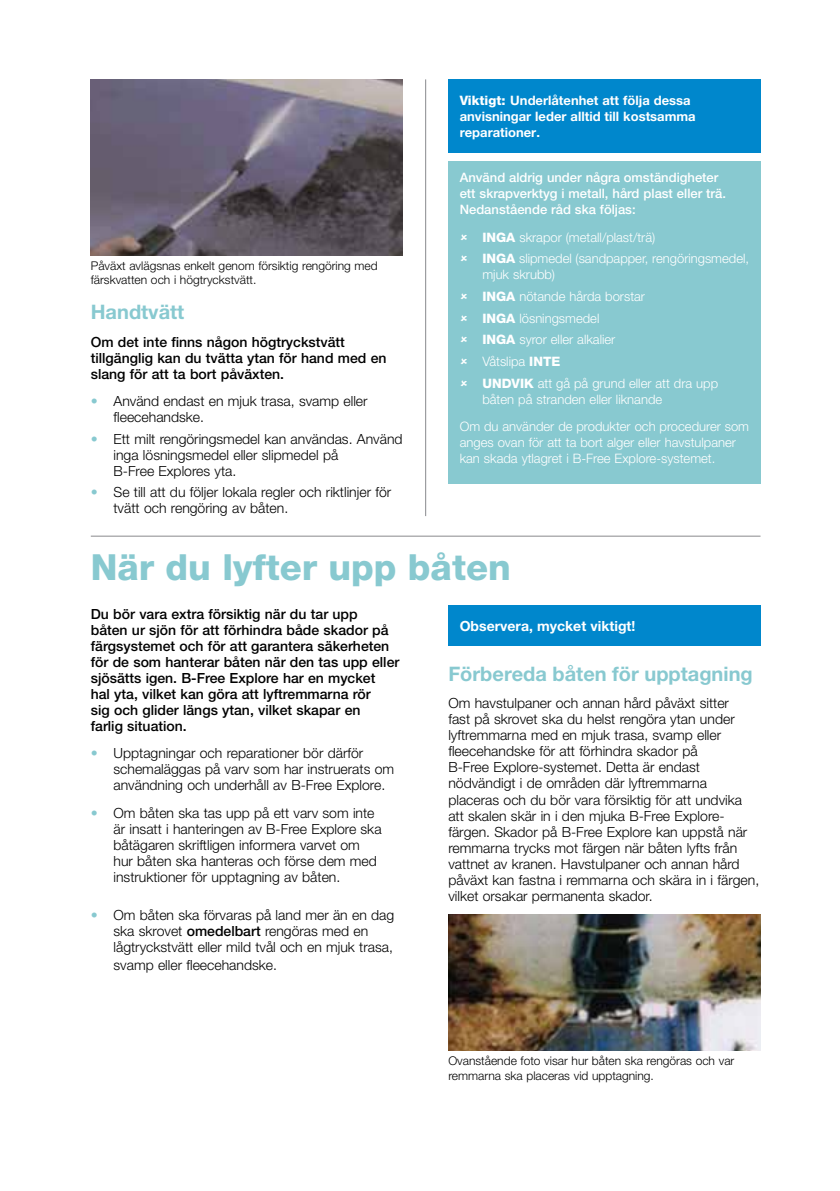
<style>
.page{position:relative;width:840px;height:1191px;background:#fff}
.page>*{position:absolute;margin:0;border:0;box-sizing:border-box;transform-origin:0 0}
.t1{font:800 36px "Helvetica Neue LT Pro";color:#88c9d0}
.t2{font:700 20px "Helvetica Neue LT Pro";color:#88c9d0}
.t3{font:300 14px/16px "Helvetica Neue LT Pro";color:#000}
.t4{font:500 14px/16px "Helvetica Neue LT Pro";color:#000}
.t5{font:700 14px "Helvetica Neue LT Pro";color:#fff}
.t6{font:300 13px/21.6px "Helvetica Neue LT Pro";color:#fff}
.t7{font:500 13px/16px "Helvetica Neue LT Pro";color:#fff}
.t8{font:700 13px/16px "Helvetica Neue LT Pro";color:#fff}
.t9{font:300 12px/14.4px "Helvetica Neue LT Pro";color:#000}
.s1{color:#88c9d0}
.s2{font-weight:800}
.s3{font-weight:500}
</style>
<div class="page">
<img style="left:91px;top:79px;width:312px;height:176px">
<div style="left:448px;top:79px;width:312px;height:74px;background:#0087cc"></div>
<div style="left:448px;top:162px;width:312px;height:322px;background:#88c9d0"></div>
<div style="left:448px;top:605px;width:312px;height:41px;background:#0087cc"></div>
<img style="left:448px;top:914px;width:312px;height:136px">
<hr style="left:425px;top:79px;width:1px;height:437px;background:#898a8d">
<hr style="left:91px;top:535px;width:669px;height:1px;background:#898a8d">
<p class="t9" style="left:91px;top:258px;width:288px">Påväxt avlägsnas enkelt genom försiktig rengöring med färskvatten och i högtryckstvätt.</p>
<h2 class="t2" style="left:91px;top:300px;width:95px">Handtvätt</h2>
<p class="t4" style="left:91px;top:333px;width:297px">Om det inte finns någon högtryckstvätt tillgänglig kan du tvätta ytan för hand med en slang för att ta bort påväxten.</p>
<p class="t3" style="left:113px;top:393px;width:255px;text-indent:-23px"><span class="s1">•</span> Använd endast en mjuk trasa, svamp eller fleecehandske.</p>
<p class="t3" style="left:113px;top:430px;width:290px;text-indent:-23px"><span class="s1">•</span> Ett milt rengöringsmedel kan användas. Använd inga lösningsmedel eller slipmedel på<br>B-Free Explores yta.</p>
<p class="t3" style="left:113px;top:484px;width:279px;text-indent:-23px"><span class="s1">•</span> Se till att du följer lokala regler och riktlinjer för tvätt och rengöring av båten.</p>
<p class="t8" style="left:459px;top:92px;width:237px"><span class="s2">Viktigt:</span> Underlåtenhet att följa dessa anvisningar leder alltid till kostsamma reparationer.</p>
<p class="t7" style="left:459px;top:169px;width:268px">Använd aldrig under några omständigheter ett skrapverktyg i metall, hård plast eller trä.<br>Nedanstående råd ska följas:</p>
<p class="t6" style="left:482px;top:226px;width:268px"><span class="s2">INGA</span> skrapor (metall/plast/trä)<br><span class="s2">INGA</span> slipmedel (sandpapper, rengöringsmedel,</p>
<p class="t6" style="left:482px;top:263px;width:237px">mjuk skrubb)<br><span class="s2">INGA</span> nötande hårda borstar<br><span class="s2">INGA</span> lösningsmedel<br><span class="s2">INGA</span> syror eller alkalier<br>Våtslipa <span class="s2">INTE<br>UNDVIK</span> att gå på grund eller att dra upp</p>
<p class="t6" style="left:459px;top:385px;width:291px;line-height:27.4px;text-indent:23px">båten på stranden eller liknande<br>Om du använder de produkter och procedurer som</p>
<p class="t6" style="left:459px;top:434px;width:278px;line-height:16px">anges ovan för att ta bort alger eller havstulpaner kan skada ytlagret i B-Free Explore-systemet.</p>
<h1 class="t1" style="left:91px;top:546px;width:421px">När du lyfter upp båten</h1>
<p class="t4" style="left:91px;top:606px;width:310px">Du bör vara extra försiktig när du tar upp<br>båten ur sjön för att förhindra både skador på färgsystemet och för att garantera säkerheten för de som hanterar båten när den tas upp eller sjösätts igen. B-Free Explore har en mycket<br>hal yta, vilket kan göra att lyftremmarna rör<br>sig och glider längs ytan, vilket skapar en<br>farlig situation.</p>
<p class="t3" style="left:113px;top:745px;width:282px;text-indent:-23px"><span class="s1">•</span> Upptagningar och reparationer bör därför schemaläggas på varv som har instruerats om användning och underhåll av B-Free Explore.</p>
<p class="t3" style="left:113px;top:804px;width:269px;text-indent:-23px"><span class="s1">•</span> Om båten ska tas upp på ett varv som inte är insatt i hanteringen av B-Free Explore ska båtägaren skriftligen informera varvet om hur båten ska hanteras och förse dem med instruktioner för upptagning av båten.</p>
<p class="t3" style="left:113px;top:907px;width:282px;text-indent:-23px"><span class="s1">•</span> Om båten ska förvaras på land mer än en dag ska skrovet <span class="s3">omedelbart</span> rengöras med en lågtryckstvätt eller mild tvål och en mjuk trasa,</p>
<p class="t3" style="left:113px;top:957px;width:165px">svamp eller fleecehandske.</p>
<p class="t5" style="left:459px;top:617px;width:177px">Observera, mycket viktigt!</p>
<h2 class="t2" style="left:448px;top:661px;width:306px">Förbereda båten för upptagning</h2>
<p class="t3" style="left:448px;top:695px;width:312px">Om havstulpaner och annan hård påväxt sitter<br>fast på skrovet ska du helst rengöra ytan under lyftremmarna med en mjuk trasa, svamp eller fleecehandske för att förhindra skador på<br>B-Free Explore-systemet. Detta är endast nödvändigt i de områden där lyftremmarna placeras och du bör vara försiktig för att undvika att skalen skär in i den mjuka B-Free Explore&shy;färgen. Skador på B-Free Explore kan uppstå när remmarna trycks mot färgen när båten lyfts från vattnet av kranen. Havstulpaner och annan hård påväxt kan fastna i remmarna och skära in i färgen, vilket orsakar permanenta skador.</p>
<p class="t9" style="left:448px;top:1053px;width:287px">Ovanstående foto visar hur båten ska rengöras och var remmarna ska placeras vid upptagning.</p>
</div>
